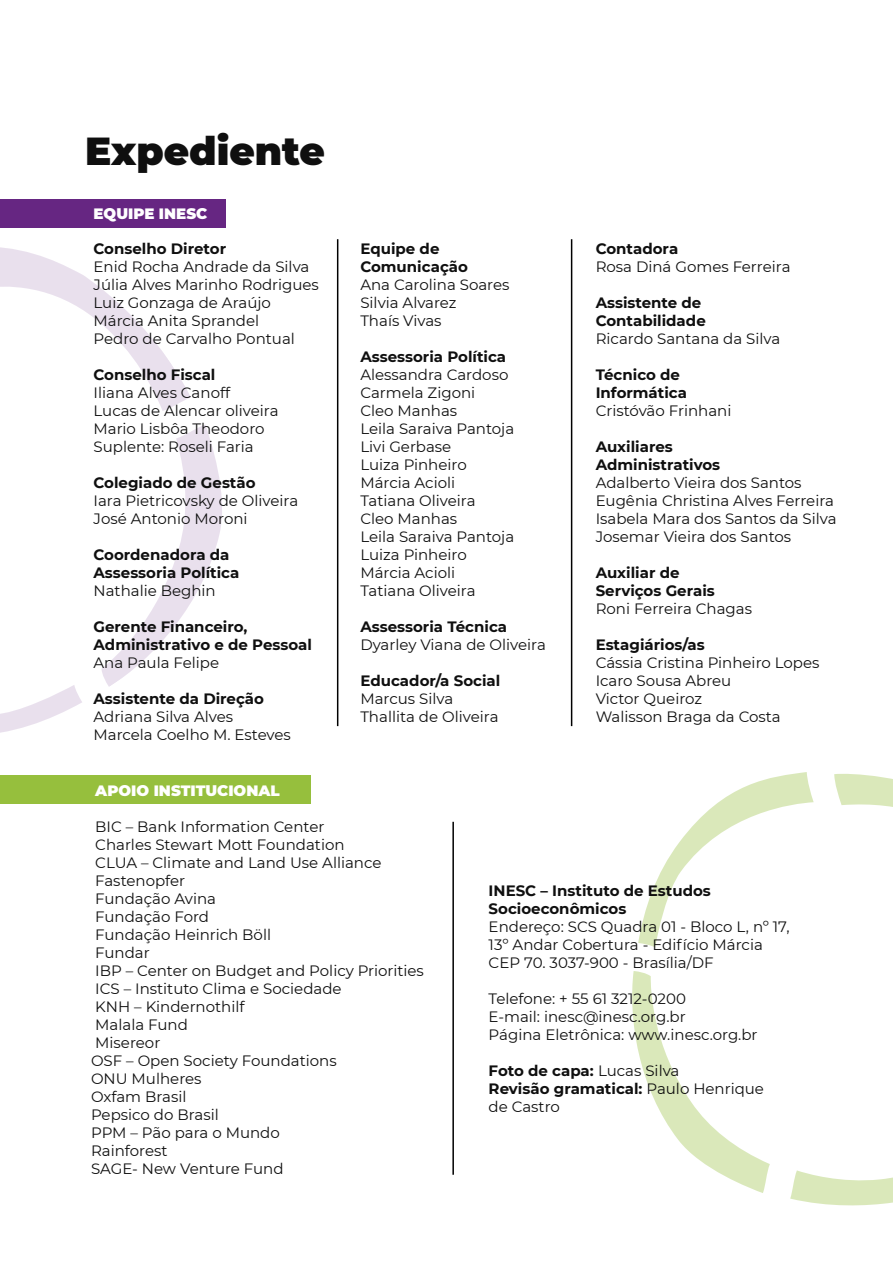
<style>
.page{position:relative;width:893px;height:1263px;background:#fff}
.page>*{position:absolute;margin:0;border:0;box-sizing:border-box;transform-origin:0 0}
.t1{font:900 39px "Montserrat";color:#0f0f0f}
.t2{font:15px/18px "Montserrat";color:#0f0f0f}
.t3{font:700 15px/18px "Montserrat";color:#0f0f0f}
.t4{font:900 15px "Montserrat";color:#fff}
.s1{font-weight:700}
</style>
<div class="page">
<svg style="left:101px;top:425px;width:121px;height:262px"></svg>
<svg style="left:0;top:227px;width:199px;height:319px"></svg>
<svg style="left:0;top:685px;width:82px;height:48px"></svg>
<svg style="left:632px;top:971px;width:138px;height:222px"></svg>
<svg style="left:834px;top:774px;width:59px;height:33px;background:#dfebc4"></svg>
<svg style="left:790px;top:1170px;width:103px;height:35px"></svg>
<svg style="left:638px;top:772px;width:176px;height:175px"></svg>
<div style="left:0;top:775px;width:310px;height:29px;background:#96bf3d"></div>
<div style="left:0;top:199px;width:225px;height:28px;background:#662682"></div>
<hr style="left:337px;top:239px;width:1px;height:487px;background:#000">
<hr style="left:452px;top:822px;width:2px;height:353px;background:#000">
<hr style="left:571px;top:239px;width:1px;height:487px;background:#000">
<h1 class="t1" style="left:85px;top:122px;width:242px">Expediente</h1>
<p class="t4" style="left:94px;top:202px;width:115px">EQUIPE INESC</p>
<p class="t3" style="left:94px;top:239px;width:134px">Conselho Diretor</p>
<p class="t2" style="left:94px;top:257px;width:227px">Enid Rocha Andrade da Silva<br>Júlia Alves Marinho Rodrigues<br>Luiz Gonzaga de Araújo<br>Márcia Anita Sprandel<br>Pedro de Carvalho Pontual</p>
<p class="t3" style="left:94px;top:365px;width:123px">Conselho Fiscal</p>
<p class="t2" style="left:94px;top:383px;width:187px">Iliana Alves Canoff<br>Lucas de Alencar oliveira<br>Mario Lisbôa Theodoro<br>Suplente: Roseli Faria</p>
<p class="t3" style="left:94px;top:473px;width:164px">Colegiado de Gestão</p>
<p class="t2" style="left:94px;top:491px;width:206px">Iara Pietricovsky de Oliveira<br>José Antonio Moroni</p>
<p class="t3" style="left:94px;top:545px;width:147px">Coordenadora da<br>Assessoria Política</p>
<p class="t2" style="left:94px;top:581px;width:124px">Nathalie Beghin</p>
<p class="t3" style="left:94px;top:617px;width:220px">Gerente Financeiro,<br>Administrativo e de Pessoal</p>
<p class="t2" style="left:94px;top:653px;width:127px">Ana Paula Felipe</p>
<p class="t3" style="left:94px;top:689px;width:172px">Assistente da Direção</p>
<p class="t2" style="left:94px;top:707px;width:199px">Adriana Silva Alves<br>Marcela Coelho M. Esteves</p>
<p class="t3" style="left:360px;top:239px;width:109px">Equipe de<br>Comunicação</p>
<p class="t2" style="left:360px;top:275px;width:151px">Ana Carolina Soares<br>Silvia Alvarez<br>Thaís Vivas</p>
<p class="t3" style="left:360px;top:347px;width:147px">Assessoria Política</p>
<p class="t2" style="left:360px;top:365px;width:155px">Alessandra Cardoso<br>Carmela Zigoni<br>Cleo Manhas<br>Leila Saraiva Pantoja<br>Livi Gerbase<br>Luiza Pinheiro<br>Márcia Acioli<br>Tatiana Oliveira<br>Cleo Manhas<br>Leila Saraiva Pantoja<br>Luiza Pinheiro<br>Márcia Acioli<br>Tatiana Oliveira</p>
<p class="t3" style="left:360px;top:617px;width:148px">Assessoria Técnica</p>
<p class="t2" style="left:360px;top:635px;width:187px">Dyarley Viana de Oliveira</p>
<p class="t3" style="left:360px;top:671px;width:141px">Educador/a Social</p>
<p class="t2" style="left:360px;top:689px;width:140px">Marcus Silva<br>Thallita de Oliveira</p>
<p class="t3" style="left:596px;top:239px;width:84px">Contadora</p>
<p class="t2" style="left:596px;top:257px;width:196px">Rosa Diná Gomes Ferreira</p>
<p class="t3" style="left:596px;top:293px;width:112px">Assistente de<br>Contabilidade</p>
<p class="t2" style="left:596px;top:329px;width:186px">Ricardo Santana da Silva</p>
<p class="t3" style="left:596px;top:365px;width:93px">Técnico de<br>Informática</p>
<p class="t2" style="left:596px;top:401px;width:137px">Cristóvão Frinhani</p>
<p class="t3" style="left:596px;top:437px;width:126px">Auxiliares<br>Administrativos</p>
<p class="t2" style="left:596px;top:473px;width:242px">Adalberto Vieira dos Santos<br>Eugênia Christina Alves Ferreira<br>Isabela Mara dos Santos da Silva<br>Josemar Vieira dos Santos</p>
<p class="t3" style="left:596px;top:563px;width:121px">Auxiliar de<br>Serviços Gerais</p>
<p class="t2" style="left:596px;top:599px;width:158px">Roni Ferreira Chagas</p>
<p class="t3" style="left:596px;top:635px;width:110px">Estagiários/as</p>
<p class="t2" style="left:596px;top:653px;width:225px">Cássia Cristina Pinheiro Lopes<br>Icaro Sousa Abreu<br>Victor Queiroz<br>Walisson Braga da Costa</p>
<p class="t4" style="left:95px;top:780px;width:186px">APOIO INSTITUCIONAL</p>
<p class="t2" style="left:91px;top:817px;width:334px">BIC – Bank Information Center<br>Charles Stewart Mott Foundation<br>CLUA – Climate and Land Use Alliance<br>Fastenopfer<br>Fundação Avina<br>Fundação Ford<br>Fundação Heinrich Böll<br>Fundar<br>IBP – Center on Budget and Policy Priorities<br>ICS – Instituto Clima e Sociedade<br>KNH – Kindernothilf<br>Malala Fund<br>Misereor<br>OSF – Open Society Foundations<br>ONU Mulheres<br>Oxfam Brasil<br>Pepsico do Brasil<br>PPM – Pão para o Mundo<br>Rainforest<br>SAGE- New Venture Fund</p>
<p class="t3" style="left:489px;top:881px;width:224px">INESC – Instituto de Estudos<br>Socioeconômicos</p>
<p class="t2" style="left:489px;top:917px;width:302px">Endereço: SCS Quadra 01 - Bloco L, nº 17,<br>13º Andar Cobertura - Edifício Márcia<br>CEP 70. 3037-900 - Brasília/DF</p>
<p class="t2" style="left:489px;top:989px;width:270px">Telefone: + 55 61 3212-0200<br>E-mail: inesc@inesc.org.br<br>Página Eletrônica: www.inesc.org.br</p>
<p class="t2" style="left:489px;top:1061px;width:277px"><span class="s1">Foto de capa:</span> Lucas Silva<br><span class="s1">Revisão gramatical:</span> Paulo Henrique de Castro</p>
</div>
